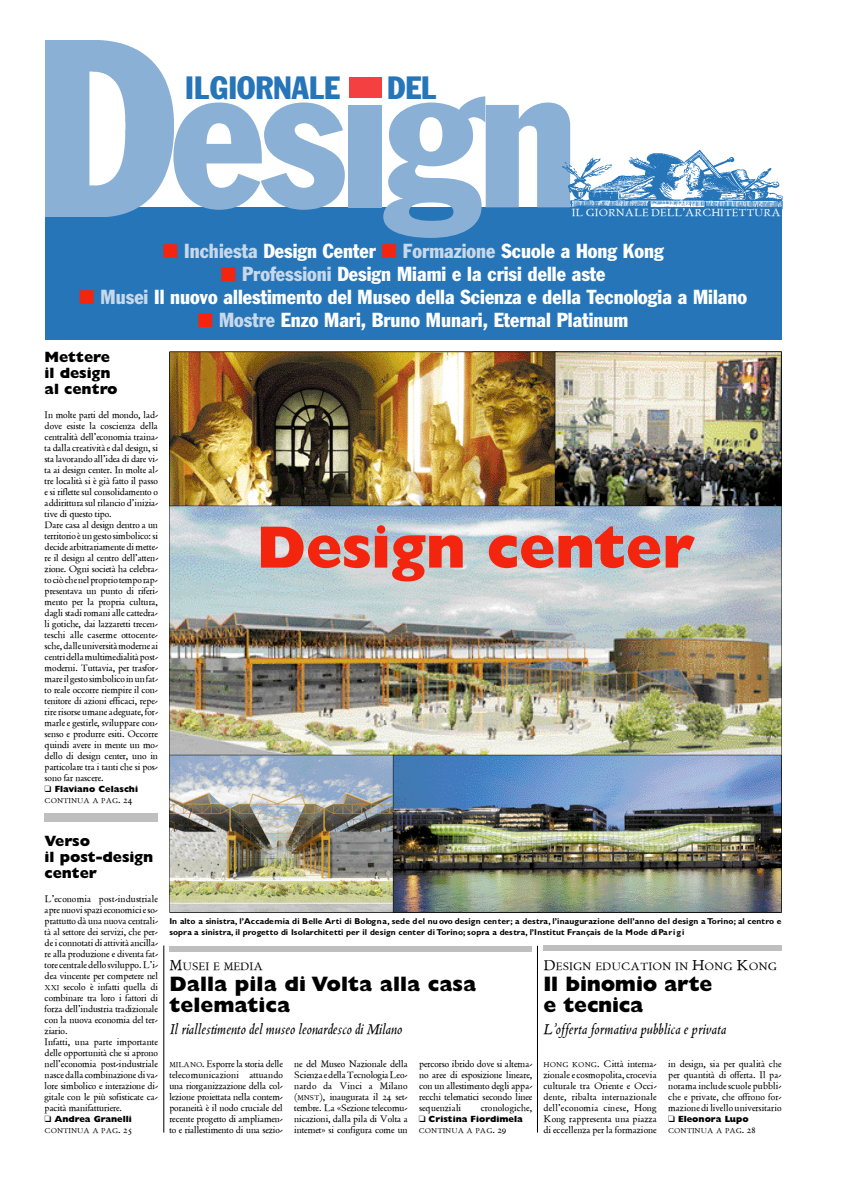
<style>
.page{position:relative;width:842px;height:1191px;background:#fff}
.page>*{position:absolute;margin:0;border:0;box-sizing:border-box;transform-origin:0 0}
.t1{font:condensed 204px "Franklin Gothic";color:#8ab0d5}
.t2{font:800 60px "Gill Sans";letter-spacing:-.015em;color:#f3250e}
.t3{font:condensed 31.7px "Franklin Gothic";color:#2575b8}
.t4{font:800 21px/20.9px "Gill Sans";color:#000}
.t5{font:condensed 20px "Franklin Gothic";color:#fff}
.t6{font:16px "Alle Blado";color:#000}
.t7{font:800 15px/16px "Gill Sans";letter-spacing:-.005em;color:#000}
.t8{font:12px "Alle Poliphilus";color:#000}
.t9{font:11.5px "Alle Poliphilus";color:#fff}
.t10{font:10.5px/11px "Alle Poliphilus";color:#000;text-align:justify}
.t11{font:800 9px "Gill Sans";color:#000}
.t12{font:700 8.5px/11px "Gill Sans";color:#000}
.t13{font:7.9px "Alle Poliphilus";color:#000}
.s1{color:#f3250e}
.s2{color:#c7d8ea}
.s3{font-size:10.5px}
.s4{font-size:7.9px}
.s5{font-size:16px}
</style>
<div class="page">
<div style="left:45px;top:207px;width:736px;height:133px;background:#2575b8"></div>
<img style="left:45px;top:40px;width:129px;height:177px">
<img style="left:562px;top:150px;width:221px;height:63px">
<div style="left:349px;top:77px;width:33px;height:20px;background:#f54041"></div>
<div style="left:169px;top:946px;width:363px;height:6px;background:#bfbfbf"></div>
<hr style="left:537px;top:946px;width:1px;height:187px;background:#000">
<hr style="left:164px;top:946px;width:1px;height:187px;background:#000">
<div style="left:45px;top:814px;width:113px;height:8px;background:#bfbfbf"></div>
<div style="left:544px;top:946px;width:238px;height:5px;background:#bfbfbf"></div>
<img style="left:169px;top:352px;width:613px;height:561px">
<img style="left:169px;top:506px;width:613px;height:249px">
<h3 class="t3" style="left:185px;top:76px;width:156px">ILGIORNALE</h3>
<h3 class="t3" style="left:387px;top:76px;width:51px">DEL</h3>
<h1 class="t1" style="left:170px;top:62px;width:410px">e s ıg n</h1>
<p class="t9" style="left:572px;top:207px;width:211px">IL GIORNALE DELL’ARCHITETTURA</p>
<h3 class="t5" style="left:163px;top:244px;width:502px"><span class="s1">■</span> <span class="s2">Inchiesta</span> Design Center <span class="s1">■</span> <span class="s2">Formazione</span> Scuole a Hong Kong</h3>
<h3 class="t5" style="left:221px;top:267px;width:386px"><span class="s1">■</span> <span class="s2">Professioni</span> Design Miami e la crisi delle aste</h3>
<h3 class="t5" style="left:79px;top:289px;width:670px"><span class="s1">■</span> <span class="s2">Musei</span> Il nuovo allestimento del Museo della Scienza e della Tecnologia a Milano</h3>
<h3 class="t5" style="left:198px;top:312px;width:432px"><span class="s1">■</span> <span class="s2">Mostre</span> Enzo Mari, Bruno Munari, Eternal Platinum</h3>
<h3 class="t7" style="left:45px;top:351px;width:74px">M e t t e re il design al centro</h3>
<p class="t10" style="left:45px;top:409px;width:115px;text-align:left">In molte parti del mondo, lad&shy;dove esiste la coscienza della centralità dell’economia traina&shy;ta dallacreatività e dal design, si stalavorando all’idea di dare vi&shy;ta ai design center. In molte al&shy;tre località si è già fatto il passo e si riflette sul consolidamento o addirittura sul rilancio d’inizia&shy;tive di questo tipo.<br>Dare casa al design dentro a un territorio è un gesto simbolico: si decidearbitrariamente di mette&shy;re il design al centro dell’atten&shy;zione. Ogni società ha celebra&shy;to ciò che nel proprio tempo rap&shy;presentava un punto di riferi&shy;mento per la propria cultura, dagli stadi romani alle cattedra&shy;li gotiche, dai lazzaretti trecen&shy;teschi alle caserme ottocente&shy;sche,dalle universitàmoderne ai centri della multimedialità post&shy;moderni. Tuttavia, per trasfor&shy;mare il gesto simbolicoinun fat&shy;to reale occorre riempire il con&shy;tenitore di azioni efficaci, repe&shy;rire risorse umaneadeguate, for&shy;marle e gestirle, sviluppare con&shy;senso e produrre esiti. Occorre quindi avere in mente un mo&shy;dello di design center, uno in particolare tra i tanti che si pos&shy;sono far nascere.</p>
<p class="t11" style="left:45px;top:785px;width:95px">❑ Flaviano Celaschi</p>
<p class="t13" style="left:45px;top:796px;width:89px">CONTINUA A PAG<span class="s3">. 24</span></p>
<h2 class="t2" style="left:257px;top:527px;width:439px">Design center</h2>
<h3 class="t7" style="left:45px;top:834px;width:110px">Verso<br>il post-design c e n t e r</h3>
<p class="t10" style="left:45px;top:893px;width:115px;text-align:left">L’economia post-industriale apre nuovi spazieconomici eso&shy;prattutto dà una nuova centrali&shy;tà al settore dei servizi, che per&shy;dei connotati di attività ancilla&shy;re alla produzione e diventa fat&shy;tore centrale dello sviluppo. L’i&shy;dea vincente per competere nel<br><span class="s4">X X I</span> secolo è infatti quella di combinare tra loro i fattori di forza dell’industria tradizionale con la nuova economia del ter&shy;ziario.<br>Infatti, una parte importante delle opportunità che si aprono nell’economia post-industriale nascedallacombinazione di va&shy;lore simbolico e interazione di&shy;gitale con le più sofisticate ca&shy;pacità manifatturiere.</p>
<p class="t11" style="left:45px;top:1115px;width:89px">❑ Andrea Granelli</p>
<p class="t13" style="left:45px;top:1126px;width:89px">CONTINUA A PAG<span class="s3">. 25</span></p>
<p class="t12" style="left:169px;top:916px;width:614px">In alto a sinistra, l’Accademia di Belle A rti di Bolog n a , sede del nu ovo design center; a destra, l’inaugurazione dell’anno del design a To r in o ; al centro e sopra a sinistra, il progetto di Isolarchitetti per il design center di To r in o ; sopra a destra, l’Institut Français de la Mode di Pa r i g i</p>
<p class="t8" style="left:169px;top:960px;width:95px"><span class="s5">M</span>USEI E MEDIA</p>
<h3 class="t4" style="left:169px;top:976px;width:308px">Dalla pila di Volta alla casa telematica</h3>
<h3 class="t6" style="left:169px;top:1020px;width:235px">Il riallestimento del museo leonardesco di Milano</h3>
<p class="t10" style="left:169px;top:1058px;width:115px"><span class="s4">M I L A N O</span>. Esporre la storia delle telecomunicazioni attuando una riorganizzazione della col&shy;lezione proiettata nella contem&shy;poraneità è il nodo cruciale del recente progetto di ampliamen&shy;to e riallestimento di una sezio-</p>
<p class="t10" style="left:294px;top:1058px;width:115px">ne del Museo Nazionale della ScienzaedellaTecnologia Leo&shy;nardo da Vinci a Milano (<span class="s4">M N S T</span>), inaugurata il 24 set&shy;tembre. La «Sezione telecomu&shy;nicazioni, dalla pila di Volta a internet» si configura come un</p>
<p class="t10" style="left:419px;top:1058px;width:115px">percorso ibrido dove si alterna&shy;no aree di esposizione lineare, con un allestimento degli appa&shy;recchi telematici secondo linee sequenziali</p>
<p class="t10" style="left:481px;top:1102px;width:53px">cronologiche,</p>
<p class="t11" style="left:419px;top:1115px;width:106px">❑ Cristina Fiordimela</p>
<p class="t13" style="left:419px;top:1126px;width:89px">CONTINUA A PAG<span class="s3">. 29</span></p>
<p class="t8" style="left:544px;top:960px;width:235px"><span class="s5">D</span>ESIGN EDUCATION IN <span class="s5">H</span>ONG <span class="s5">K</span>ONG</p>
<h3 class="t4" style="left:544px;top:976px;width:170px">Il binomio arte e tecnica</h3>
<h3 class="t6" style="left:544px;top:1020px;width:184px">L’offerta formativa pubblica e privata</h3>
<p class="t10" style="left:544px;top:1058px;width:115px"><span class="s4">H O N G K O N G</span>. Città interna&shy;zionale ecosmopolita,crocevia culturale tra Oriente e Occi&shy;dente, ribalta internazionale dell’economia cinese, Hong Kong rappresenta una piazza di eccellenza per la formazione</p>
<p class="t10" style="left:668px;top:1058px;width:115px">in design, sia per qualità che per quantità di offerta. Il pa&shy;norama include scuole pubbli&shy;che e private, che offrono for&shy;mazione di livello universitario</p>
<p class="t11" style="left:668px;top:1115px;width:82px">❑ Eleonora Lupo</p>
<p class="t13" style="left:668px;top:1126px;width:89px">CONTINUA A PAG<span class="s3">. 28</span></p>
</div>
